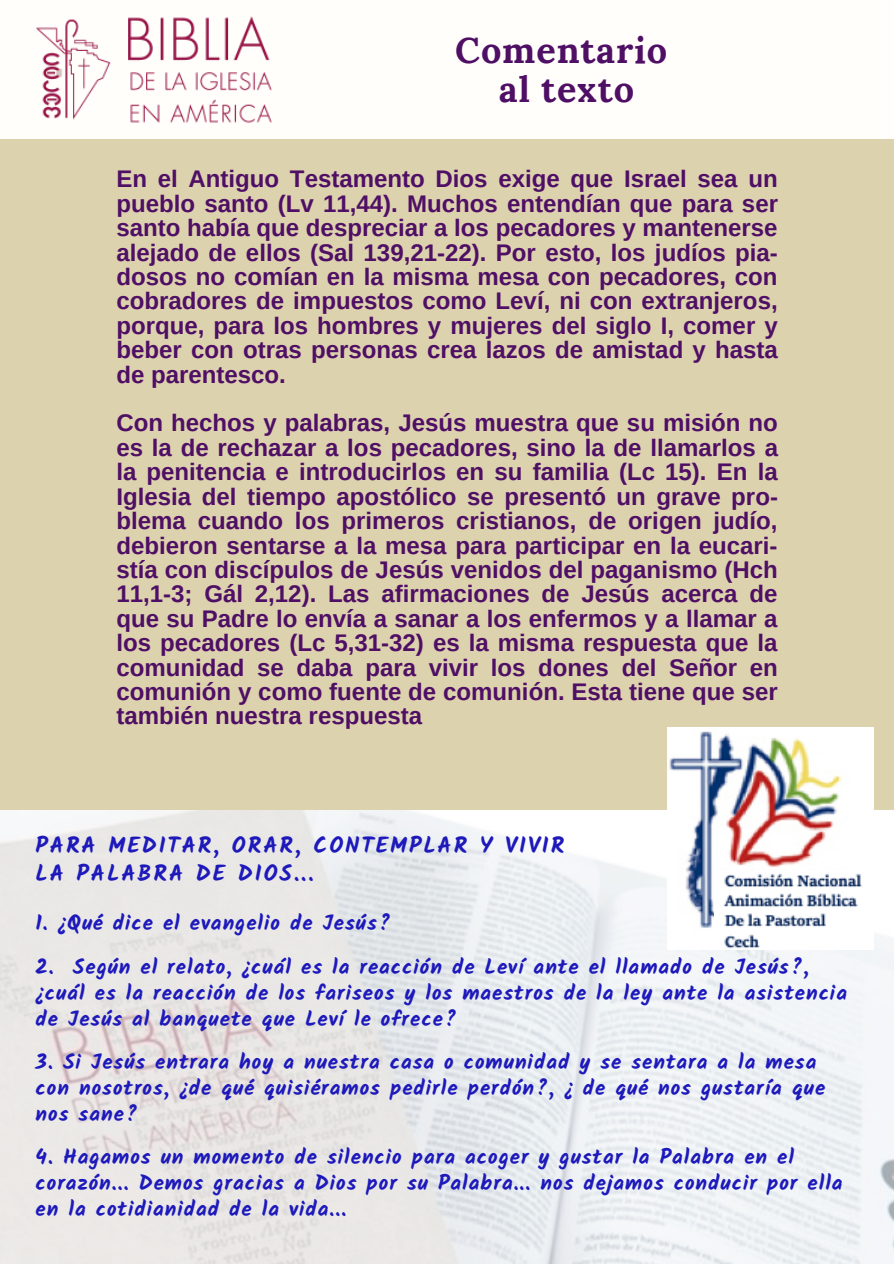
<style>
.page{position:relative;width:894px;height:1264px;background:#fff}
.page>*{position:absolute;margin:0;border:0;box-sizing:border-box;transform-origin:0 0}
.t1{font:700 36px "Lora";letter-spacing:.025em;color:#4f0f65}
.t2{font:700 24px/24.5px "Arimo";color:#4f0f65;text-align:justify}
.t3{font:700 22.5px "Kalam";letter-spacing:.085em;color:#1d19bb}
.t4{font:700 21px/25.7px "Kalam";letter-spacing:.045em;color:#1d19bb}
</style>
<div class="page">
<div style="left:0;top:0;width:893px;height:1263px;background:#fffefa"></div>
<img style="left:0;top:809px;width:893px;height:454px">
<div style="left:0;top:139px;width:893px;height:670px;background:#ddd2ae"></div>
<img style="left:36px;top:16px;width:236px;height:107px">
<img style="left:667px;top:728px;width:206px;height:221px">
<img style="left:714px;top:865px;width:159px;height:84px">
<p class="t1" style="left:455px;top:27px;width:213px">Comentario</p>
<p class="t1" style="left:498px;top:65px;width:137px">al texto</p>
<p class="t2" style="left:116px;top:167px;width:663px">En el Antiguo Testamento Dios exige que Israel sea un pueblo santo (Lv 11,44). Muchos entendían que para ser santo había que despreciar a los pecadores y mantenerse alejado de ellos (Sal 139,21-22). Por esto, los judíos pia&shy;dosos no comían en la misma mesa con pecadores, con cobradores de impuestos como Leví, ni con extranjeros, porque, para los hombres y mujeres del siglo I, comer y beber con otras personas crea lazos de amistad y hasta de parentesco.</p>
<p class="t2" style="left:116px;top:411px;width:663px">Con hechos y palabras, Jesús muestra que su misión no es la de rechazar a los pecadores, sino la de llamarlos a la penitencia e introducirlos en su familia (Lc 15). En la Iglesia del tiempo apostólico se presentó un grave pro&shy;blema cuando los primeros cristianos, de origen judío, debieron sentarse a la mesa para participar en la eucari&shy;stía con discípulos de Jesús venidos del paganismo (Hch 11,1-3; Gál 2,12). Las afirmaciones de Jesús acerca de que su Padre lo envía a sanar a los enfermos y a llamar a los pecadores (Lc 5,31-32) es la misma respuesta que la comunidad se daba para vivir los dones del Señor en comunión y como fuente de comunión. Esta tiene que ser también nuestra respuesta</p>
<p class="t3" style="left:36px;top:832px;width:530px">PARA MEDITAR, ORAR, CONTEMPLAR Y VIVIR</p>
<p class="t3" style="left:36px;top:860px;width:280px">LA PALABRA DE DIOS...</p>
<p class="t4" style="left:36px;top:910px;width:356px">1. ¿Qué dice el evangelio de Jesús?</p>
<p class="t4" style="left:36px;top:954px;width:812px">2. Según el relato, ¿cuál es la reacción de Leví ante el llamado de Jesús?, ¿cuál es la reacción de los fariseos y los maestros de la ley ante la asistencia de Jesús al banquete que Leví le ofrece?</p>
<p class="t4" style="left:36px;top:1049px;width:791px">3. Si Jesús entrara hoy a nuestra casa o comunidad y se sentara a la mesa con nosotros, ¿de qué quisiéramos pedirle perdón?, ¿ de qué nos gustaría que nos sane?</p>
<p class="t4" style="left:36px;top:1144px;width:808px">4. Hagamos un momento de silencio para acoger y gustar la Palabra en el corazón... Demos gracias a Dios por su Palabra... nos dejamos conducir por ella en la cotidianidad de la vida...</p>
</div>
